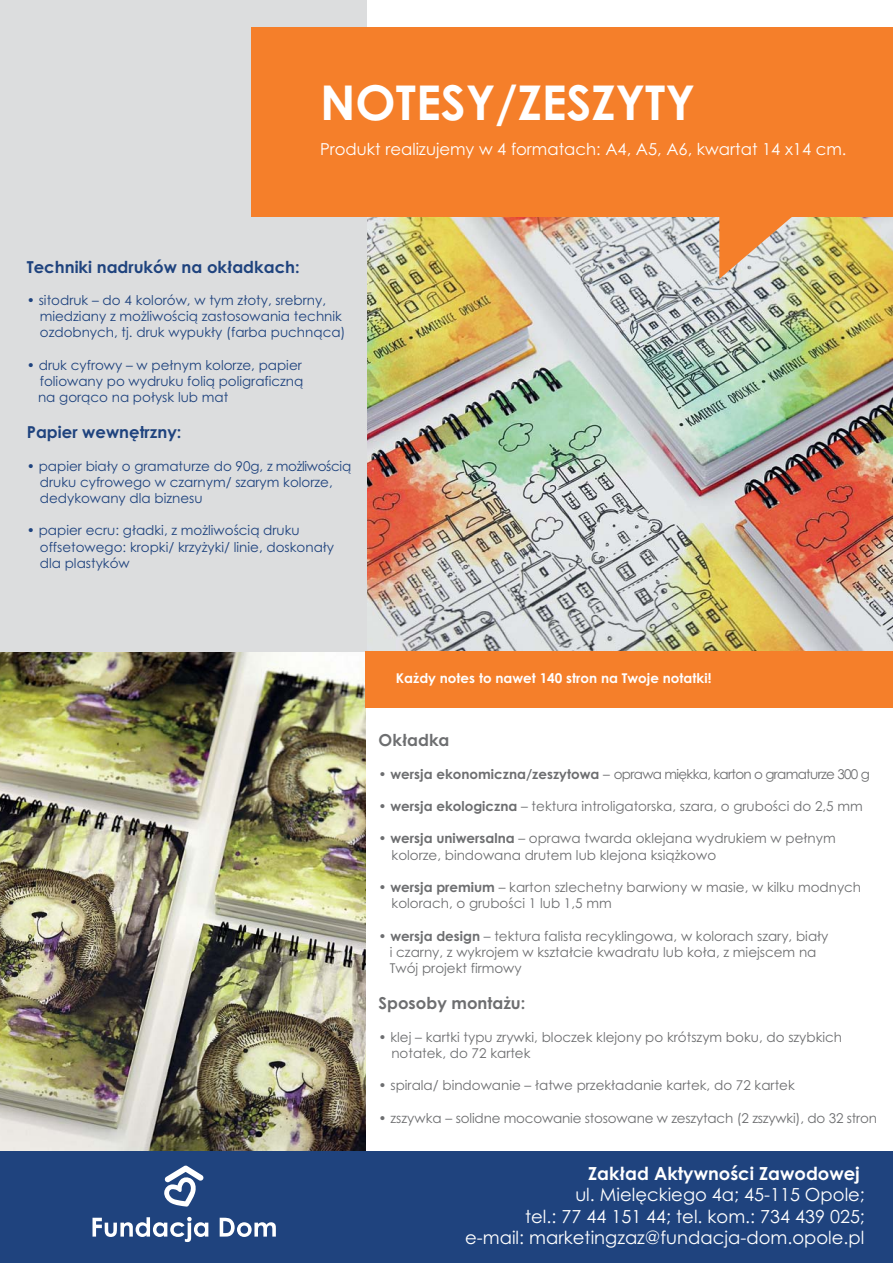
<style>
.page{position:relative;width:893px;height:1263px;background:#fff}
.page>*{position:absolute;margin:0;border:0;box-sizing:border-box;transform-origin:0 0}
.t1{font:700 48px "Century Gothic";color:#fff}
.t2{font:18px/21.6px "Century Gothic";color:#fff;text-align:right}
.t3{font:700 18px "Century Gothic";color:#fff}
.t4{font:16.5px "Century Gothic";color:#fff}
.t5{font:700 16.5px "Century Gothic";color:#1f437e}
.t6{font:700 16.5px "Century Gothic";color:#6d6e70}
.t7{font:13.5px/16.2px "Century Gothic";color:#6d6e70}
.t8{font:13.5px/16.2px "Century Gothic";color:#1f437e}
.t9{font:13.5px "Century Gothic";letter-spacing:-.05em;color:#6d6e70}
.t10{font:700 13.5px "Century Gothic";color:#fff}
.s1{font-weight:700}
</style>
<div class="page">
<img style="left:366px;top:217px;width:527px;height:434px">
<img style="left:0;top:651px;width:366px;height:500px">
<div style="left:0;top:0;width:366px;height:651px;background:#dcddde"></div>
<div style="left:0;top:1151px;width:893px;height:112px;background:#1f437e"></div>
<div style="left:251px;top:27px;width:642px;height:190px;background:#f57f2a"></div>
<svg style="left:719px;top:217px;width:84px;height:62px"></svg>
<svg style="left:164px;top:1165px;width:40px;height:42px"></svg>
<svg style="left:93px;top:1217px;width:115px;height:25px"></svg>
<svg style="left:220px;top:1218px;width:56px;height:19px"></svg>
<div style="left:366px;top:651px;width:527px;height:57px;background:#f57f2a"></div>
<h1 class="t1" style="left:320px;top:75px;width:377px">NOTESY/ZESZYTY</h1>
<p class="t4" style="left:320px;top:143px;width:528px">Produkt realizujemy w 4 formatach: A4, A5, A6, kwartat 14 x14 cm.</p>
<p class="t5" style="left:27px;top:257px;width:274px">Techniki nadruków na okładkach:</p>
<p class="t8" style="left:40px;top:293px;width:307px;text-indent:-13px">• sitodruk – do 4 kolorów, w tym złoty, srebrny, miedziany z możliwością zastosowania technik ozdobnych, tj. druk wypukły (farba puchnąca)</p>
<p class="t8" style="left:38px;top:358px;width:267px;text-align:justify;text-indent:-11px">• druk cyfrowy – w pełnym kolorze, papier foliowany po wydruku folią poligraficzną na gorąco na połysk lub mat</p>
<p class="t5" style="left:27px;top:423px;width:156px">Papier wewnętrzny:</p>
<p class="t8" style="left:40px;top:459px;width:313px;text-indent:-13px">• papier biały o gramaturze do 90g, z możliwością druku cyfrowego w czarnym/ szarym kolorze, dedykowany dla biznesu</p>
<p class="t8" style="left:40px;top:524px;width:296px;text-indent:-13px">• papier ecru: gładki, z możliwością druku offsetowego: kropki/ krzyżyki/ linie, doskonały dla plastyków</p>
<p class="t10" style="left:396px;top:670px;width:317px">Każdy notes to nawet 140 stron na Twoje notatki!</p>
<p class="t6" style="left:379px;top:731px;width:72px">Okładka</p>
<p class="t9" style="left:379px;top:769px;width:493px">• <span class="s1">wersja ekonomiczna/zeszytowa</span> – oprawa miękka, karton o gramaturze 300 g</p>
<p class="t7" style="left:379px;top:799px;width:486px">• <span class="s1">wersja ekologiczna</span> – tektura introligatorska, szara, o grubości do 2,5 mm</p>
<p class="t7" style="left:392px;top:832px;width:446px;text-indent:-13px">• <span class="s1">wersja uniwersalna</span> – oprawa twarda oklejana wydrukiem w pełnym kolorze, bindowana drutem lub klejona książkowo</p>
<p class="t7" style="left:392px;top:880px;width:471px;text-indent:-13px">• <span class="s1">wersja premium</span> – karton szlechetny barwiony w masie, w kilku modnych kolorach, o grubości 1 lub 1,5 mm</p>
<p class="t7" style="left:390px;top:929px;width:440px;text-indent:-11px">• <span class="s1">wersja design</span> – tektura falista recyklingowa, w kolorach szary, biały i czarny, z wykrojem w kształcie kwadratu lub koła, z miejscem na<br>Twój projekt firmowy</p>
<p class="t6" style="left:379px;top:994px;width:148px">Sposoby montażu:</p>
<p class="t7" style="left:391px;top:1030px;width:452px;text-indent:-13px">• klej – kartki typu zrywki, bloczek klejony po krótszym boku, do szybkich notatek, do 72 kartek</p>
<p class="t7" style="left:379px;top:1078px;width:418px">• spirala/ bindowanie – łatwe przekładanie kartek, do 72 kartek</p>
<p class="t7" style="left:379px;top:1111px;width:500px">• zszywka – solidne mocowanie stosowane w zeszytach (2 zszywki), do 32 stron</p>
<h2 class="t3" style="left:588px;top:1163px;width:273px">Zakład Aktywności Zawodowej</h2>
<h2 class="t2" style="left:465px;top:1186px;width:401px">ul. Mielęckiego 4a; 45-115 Opole;<br>tel.: 77 44 151 44; tel. kom.: 734 439 025; e-mail: marketingzaz@fundacja-dom.opole.pl</h2>
</div>
